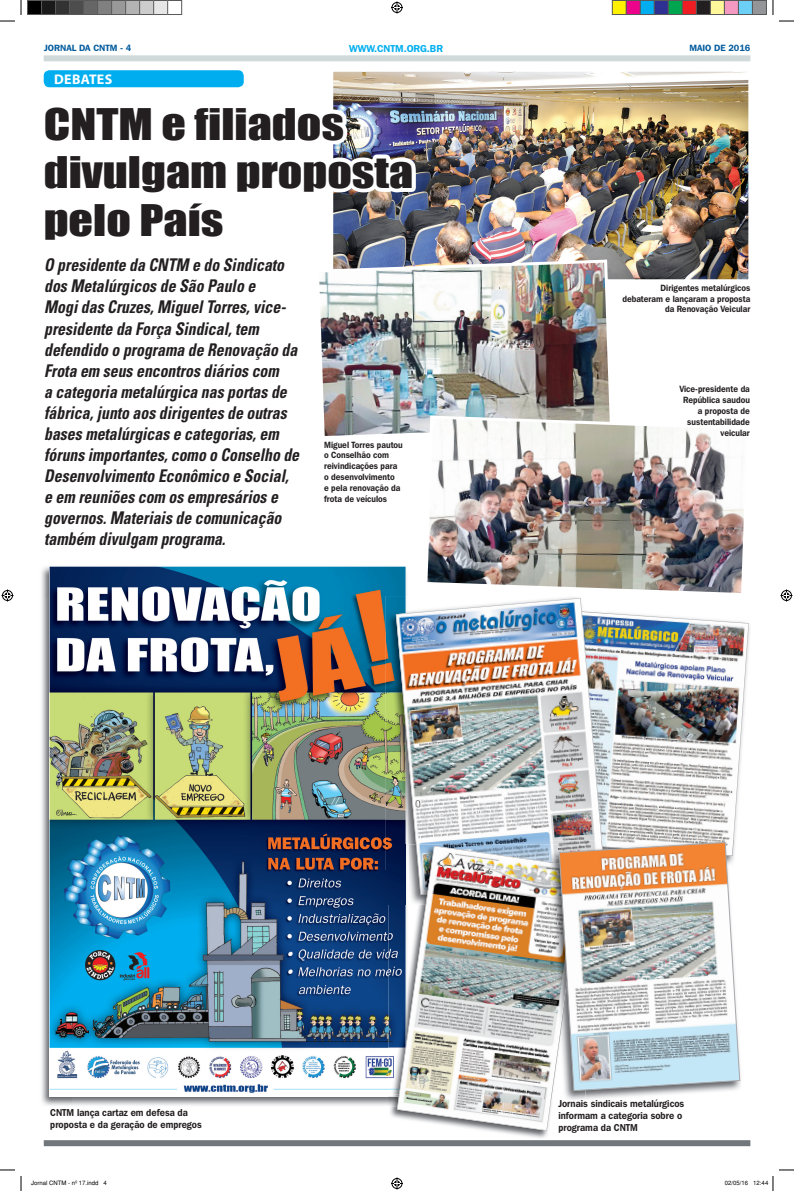
<style>
.page{position:relative;width:794px;height:1191px;background:#fff}
.page>*{position:absolute;margin:0;border:0;box-sizing:border-box;transform-origin:0 0}
.t1{font:40px/48px "Impact";color:#231f20;scale:1.2 1}
.t2{font:italic 700 condensed 17.5px/21px "Univers";color:#231f20;scale:.9 1}
.t3{font:700 14px "Myriad Pro";letter-spacing:.02em;color:#fff}
.t4{font:600 10px/12px "Franklin Gothic IT Cby BT";color:#231f20;scale:.9 1}
.t5{font:600 10px "Franklin Gothic IT Cby BT";color:#00aeef}
.t6{font:600 9px/10.8px "Franklin Gothic IT Cby BT";color:#231f20;text-align:right;scale:.9 1}
.t7{font:600 9px "Franklin Gothic IT Cby BT";color:#015a9d}
.t8{font:6px "Helvetica";color:#000}
</style>
<div class="page">
<img style="left:606px;top:612px;width:142px;height:228px">
<img style="left:334px;top:73px;width:413px;height:205px">
<div style="left:330px;top:69px;width:421px;height:213px;border:3px solid #fff"></div>
<img style="left:41px;top:566px;width:366px;height:31px">
<img style="left:41px;top:597px;width:32px;height:509px">
<img style="left:50px;top:566px;width:355px;height:528px">
<svg style="left:44px;top:1140px;width:706px;height:5px;fill:#72777c"></svg>
<svg style="left:43px;top:56px;width:376px;height:191px"></svg>
<img style="left:319px;top:258px;width:295px;height:178px">
<img style="left:422px;top:414px;width:322px;height:179px">
<img style="left:605px;top:613px;width:1px;height:227px">
<img style="left:385px;top:596px;width:20px;height:274px">
<img style="left:385px;top:870px;width:3px;height:34px">
<img style="left:395px;top:598px;width:210px;height:246px">
<img style="left:390px;top:1106px;width:158px;height:32px">
<img style="left:388px;top:1096px;width:9px;height:10px">
<img style="left:388px;top:904px;width:9px;height:190px">
<img style="left:388px;top:844px;width:28px;height:60px">
<img style="left:397px;top:845px;width:155px;height:285px">
<div style="left:44px;top:70px;width:200px;height:17px;background:#00aeef;border-radius:6px"></div>
<img style="left:585px;top:1071px;width:156px;height:28px">
<img style="left:607px;top:840px;width:118px;height:1px">
<img style="left:549px;top:840px;width:36px;height:4px">
<img style="left:585px;top:840px;width:20px;height:1px">
<img style="left:549px;top:844px;width:9px;height:17px">
<img style="left:549px;top:861px;width:34px;height:239px">
<img style="left:558px;top:841px;width:182px;height:249px">
<div style="left:44px;top:55px;width:706px;height:6px;background:#d1dadb"></div>
<svg style="left:0;top:0;width:22px;height:22px"></svg>
<svg style="left:0;top:1169px;width:22px;height:21px"></svg>
<svg style="left:772px;top:0;width:21px;height:22px"></svg>
<svg style="left:391px;top:1px;width:12px;height:12px"></svg>
<svg style="left:391px;top:1177px;width:12px;height:12px"></svg>
<svg style="left:2px;top:589px;width:12px;height:12px"></svg>
<svg style="left:780px;top:589px;width:12px;height:12px"></svg>
<div style="left:28px;top:0;width:14px;height:14px;background:#000"></div>
<div style="left:27px;top:0;width:15px;height:15px;border:1px solid #595959"></div>
<div style="left:42px;top:0;width:14px;height:14px;background:#1a1a1a"></div>
<div style="left:41px;top:0;width:15px;height:15px;border:1px solid #595959"></div>
<div style="left:56px;top:0;width:14px;height:14px;background:#333"></div>
<div style="left:55px;top:0;width:15px;height:15px;border:1px solid #595959"></div>
<div style="left:70px;top:0;width:14px;height:14px;background:#4d4d4d"></div>
<div style="left:69px;top:0;width:15px;height:15px;border:1px solid #595959"></div>
<div style="left:84px;top:0;width:14px;height:14px;background:#666"></div>
<div style="left:83px;top:0;width:15px;height:15px;border:1px solid #595959"></div>
<div style="left:98px;top:0;width:14px;height:14px;background:#808080"></div>
<div style="left:97px;top:0;width:15px;height:15px;border:1px solid #595959"></div>
<div style="left:112px;top:0;width:14px;height:14px;background:#999"></div>
<div style="left:111px;top:0;width:15px;height:15px;border:1px solid #595959"></div>
<div style="left:126px;top:0;width:14px;height:14px;background:#b3b3b3"></div>
<div style="left:125px;top:0;width:15px;height:15px;border:1px solid #595959"></div>
<div style="left:140px;top:0;width:14px;height:14px;background:#ccc"></div>
<div style="left:139px;top:0;width:15px;height:15px;border:1px solid #595959"></div>
<div style="left:154px;top:0;width:14px;height:14px;background:#e6e6e6"></div>
<div style="left:153px;top:0;width:15px;height:15px;border:1px solid #595959"></div>
<div style="left:167px;top:0;width:15px;height:15px;border:1px solid #595959"></div>
<div style="left:612px;top:0;width:14px;height:14px;background:#fff101"></div>
<div style="left:611px;top:0;width:15px;height:15px;border:1px solid #595959"></div>
<div style="left:626px;top:0;width:14px;height:14px;background:#ed028c"></div>
<div style="left:625px;top:0;width:15px;height:15px;border:1px solid #595959"></div>
<div style="left:640px;top:0;width:14px;height:14px;background:#00aeef"></div>
<div style="left:639px;top:0;width:15px;height:15px;border:1px solid #595959"></div>
<div style="left:654px;top:0;width:14px;height:14px;background:#2e3092"></div>
<div style="left:653px;top:0;width:15px;height:15px;border:1px solid #595959"></div>
<div style="left:668px;top:0;width:14px;height:14px;background:#00a54f"></div>
<div style="left:667px;top:0;width:15px;height:15px;border:1px solid #595959"></div>
<div style="left:682px;top:0;width:14px;height:14px;background:#ee1d23"></div>
<div style="left:681px;top:0;width:15px;height:15px;border:1px solid #595959"></div>
<div style="left:696px;top:0;width:14px;height:14px;background:#231f20"></div>
<div style="left:695px;top:0;width:15px;height:15px;border:1px solid #595959"></div>
<div style="left:710px;top:0;width:14px;height:14px;background:#fff79a"></div>
<div style="left:709px;top:0;width:15px;height:15px;border:1px solid #595959"></div>
<div style="left:724px;top:0;width:14px;height:14px;background:#f499c2"></div>
<div style="left:723px;top:0;width:15px;height:15px;border:1px solid #595959"></div>
<div style="left:738px;top:0;width:14px;height:14px;background:#6bcff6"></div>
<div style="left:737px;top:0;width:15px;height:15px;border:1px solid #595959"></div>
<div style="left:752px;top:0;width:14px;height:14px;background:#939598"></div>
<div style="left:751px;top:0;width:15px;height:15px;border:1px solid #595959"></div>
<svg style="left:772px;top:1169px;width:21px;height:21px"></svg>
<p class="t7" style="left:44px;top:42px;width:89px">JORNAL DA CNTM - 4</p>
<p class="t5" style="left:349px;top:42px;width:95px">WWW.CNTM.ORG.BR</p>
<p class="t7" style="left:689px;top:42px;width:62px">MAIO DE 2016</p>
<p class="t3" style="left:54px;top:70px;width:60px">DEBATES</p>
<h1 class="t1" style="left:44px;top:99px;width:309px">CNTM e filiados divulgam proposta pelo País</h1>
<p class="t2" style="left:44px;top:254px;width:284px">O presidente da CNTM e do Sindicato dos Metalúrgicos de São Paulo e<br>Mogi das Cruzes, Miguel Torres, vice&shy;presidente da Força Sindical, tem defendido o programa de Renovação da Frota em seus encontros diários com<br>a categoria metalúrgica nas portas de fábrica, junto aos dirigentes de outras bases metalúrgicas e categorias, em fóruns importantes, como o Conselho de Desenvolvimento Econômico e Social, e em reuniões com os empresários e governos. Materiais de comunicação também divulgam programa.</p>
<p class="t6" style="left:324px;top:439px;width:89px;text-align:left">Miguel Torres pautou o Conselhão com reivindicações para o desenvolvimento<br>e pela renovação da frota de veículos</p>
<p class="t6" style="left:622px;top:282px;width:144px">Dirigentes metalúrgicos debateram e lançaram a proposta da Renovação Veicular</p>
<p class="t6" style="left:679px;top:383px;width:80px">Vice-presidente da<br>República saudou a proposta de sustentabilidade veicular</p>
<p class="t4" style="left:50px;top:1105px;width:170px">CNTM lança cartaz em defesa da proposta e da geração de empregos</p>
<p class="t4" style="left:558px;top:1096px;width:141px">Jornais sindicais metalúrgicos informam a categoria sobre o programa da CNTM</p>
<p class="t8" style="left:31px;top:1178px;width:77px">Jornal CNTM - nº 17.indd 4</p>
<p class="t8" style="left:724px;top:1178px;width:45px">02/05/16 12:44</p>
</div>
